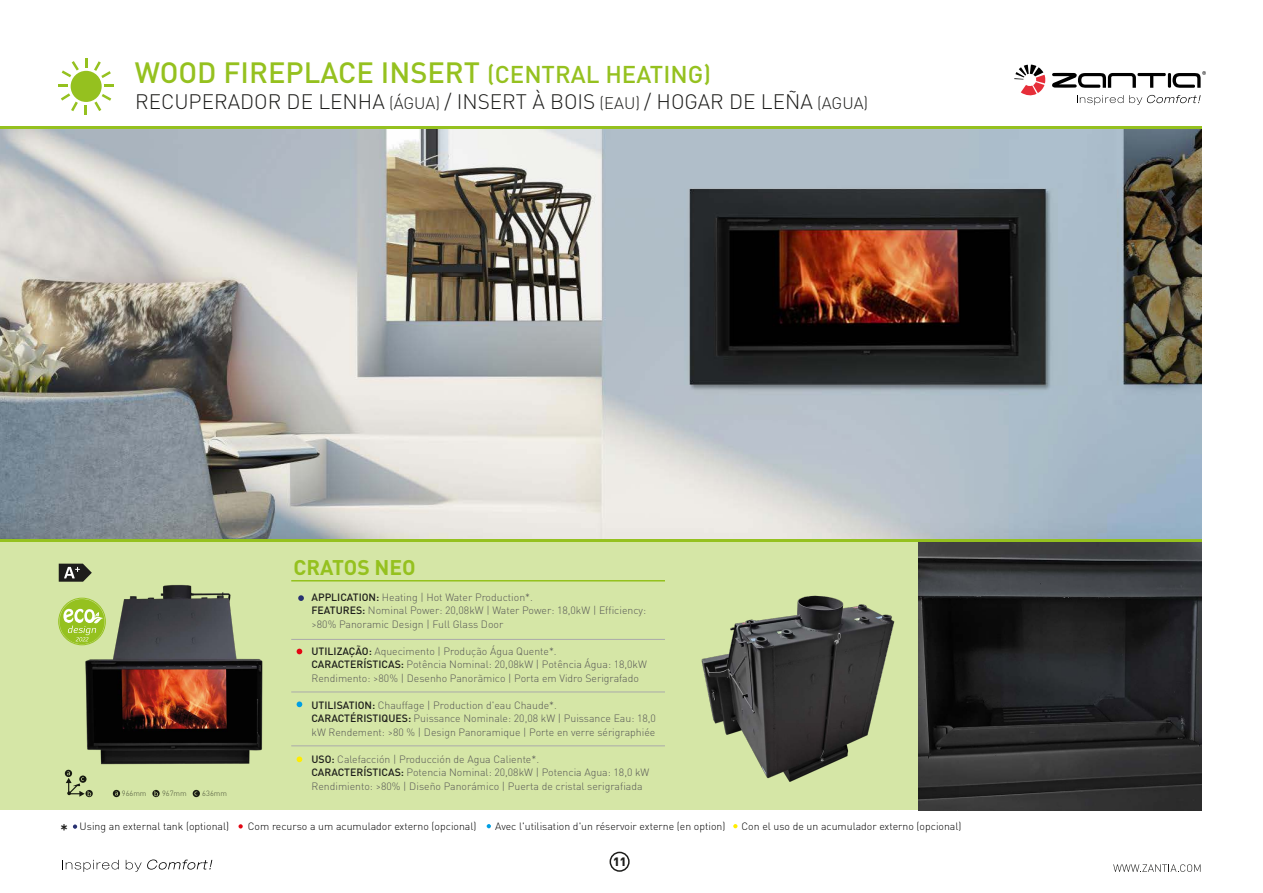
<style>
.page{position:relative;width:1263px;height:893px;background:#fff}
.page>*{position:absolute;margin:0;border:0;box-sizing:border-box;transform-origin:0 0}
.t1{font:500 28.95px "DIN";color:#95c11f}
.t2{font:700 21px "DIN";color:#95c11f}
.t3{font:300 20.7px "DIN";color:#1d1d1b}
.t4{font:500 16.5px "DIN";color:#1d1d1b}
.t5{font:900 12px "DIN";color:#1d1d1b}
.t6{font:300 10.5px/13.5px "DIN";color:#575756}
.t7{font:300 10.5px "DIN";color:#000}
.t8{font:300 7.5px "DIN";color:#575756}
.s1{font-size:24px}
.s2{font-size:16.5px}
.s3{font-weight:500;color:#1d1d1b}
.s4{font-family:"DIN Pro"}
</style>
<div class="page">
<div style="left:0;top:511px;width:919px;height:299px;background:#d5e6a6"></div>
<img style="left:0;top:129px;width:1201px;height:410px">
<svg style="left:298px;top:595px;width:6px;height:6px"></svg>
<svg style="left:297px;top:649px;width:5px;height:5px"></svg>
<svg style="left:297px;top:701px;width:5px;height:6px"></svg>
<svg style="left:297px;top:756px;width:5px;height:6px"></svg>
<hr style="left:291px;top:580px;width:374px;height:1px;background:#95c11f">
<hr style="left:291px;top:639px;width:374px;height:1px;background:#aaa">
<hr style="left:291px;top:692px;width:374px;height:1px;background:#aaa">
<hr style="left:291px;top:746px;width:374px;height:1px;background:#aaa">
<div style="left:86px;top:790px;width:7px;height:7px;background:#1d1d1b;border-radius:50%"></div>
<svg style="left:66px;top:771px;width:25px;height:26px"></svg>
<svg style="left:113px;top:790px;width:7px;height:7px"></svg>
<svg style="left:152px;top:790px;width:8px;height:7px"></svg>
<svg style="left:155px;top:791px;width:3px;height:5px"></svg>
<svg style="left:193px;top:790px;width:7px;height:7px"></svg>
<svg style="left:85px;top:58px;width:2px;height:10px"></svg>
<svg style="left:85px;top:105px;width:2px;height:9px"></svg>
<svg style="left:105px;top:85px;width:9px;height:2px"></svg>
<svg style="left:58px;top:84px;width:10px;height:3px"></svg>
<svg style="left:62px;top:61px;width:17px;height:16px"></svg>
<svg style="left:94px;top:94px;width:17px;height:17px"></svg>
<svg style="left:61px;top:93px;width:17px;height:18px"></svg>
<svg style="left:94px;top:61px;width:17px;height:17px"></svg>
<div style="left:71px;top:71px;width:31px;height:31px;background:#95c11f;border-radius:50%"></div>
<svg style="left:1172px;top:71px;width:34px;height:17px"></svg>
<hr style="left:1168px;top:73px;width:3px;height:15px;background:#000;border-radius:2px">
<hr style="left:1137px;top:73px;width:29px;height:3px;background:#000;border-radius:2px">
<svg style="left:1014px;top:65px;width:31px;height:31px"></svg>
<svg style="left:1052px;top:73px;width:84px;height:15px"></svg>
<svg style="left:1077px;top:95px;width:46px;height:10px"></svg>
<svg style="left:1129px;top:95px;width:71px;height:10px"></svg>
<svg style="left:62px;top:860px;width:57px;height:12px"></svg>
<svg style="left:126px;top:859px;width:86px;height:13px"></svg>
<svg style="left:1113px;top:864px;width:87px;height:8px"></svg>
<div style="left:609px;top:852px;width:21px;height:20px;border:2px solid #1d1d1b;border-radius:50%"></div>
<hr style="left:0;top:126px;width:1201px;height:3px;background:#95c11f">
<img style="left:76px;top:584px;width:187px;height:192px">
<img style="left:701px;top:595px;width:194px;height:187px">
<svg style="left:59px;top:564px;width:33px;height:18px"></svg>
<div style="left:60px;top:599px;width:45px;height:45px;background:#95c11f;border-radius:50%"></div>
<div style="left:59px;top:598px;width:47px;height:47px;border:1px solid #95c11f;border-radius:50%"></div>
<svg style="left:63px;top:609px;width:40px;height:32px"></svg>
<img style="left:919px;top:541px;width:282px;height:269px">
<hr style="left:0;top:539px;width:1201px;height:2px;background:#95c11f">
<svg style="left:73px;top:824px;width:4px;height:5px"></svg>
<svg style="left:238px;top:824px;width:5px;height:4px"></svg>
<svg style="left:487px;top:824px;width:4px;height:4px"></svg>
<svg style="left:733px;top:824px;width:4px;height:4px"></svg>
<h1 class="t1" style="left:135px;top:54px;width:578px">WOOD FIREPLACE INSERT <span class="s1">(CENTRAL HEATING)</span></h1>
<h3 class="t3" style="left:135px;top:89px;width:735px">RECUPERADOR DE LENHA <span class="s2">(ÁGUA)</span> / INSERT À BOIS <span class="s2">(EAU)</span> / HOGAR DE LEÑA <span class="s2">(AGUA)</span></h3>
<h3 class="t4" style="left:60px;top:819px;width:10px">*</h3>
<p class="t8" style="left:122px;top:789px;width:26px">966mm</p>
<p class="t8" style="left:162px;top:789px;width:26px">967mm</p>
<p class="t8" style="left:202px;top:789px;width:26px">636mm</p>
<h2 class="t2" style="left:293px;top:554px;width:124px">CRATOS NEO</h2>
<p class="t6" style="left:311px;top:590px;width:336px"><span class="s3">APPLICATION:</span> Heating | Hot Water Production*.<br><span class="s3">FEATURES:</span> Nominal Power: 20,08kW | Water Power: 18,0kW | Efficiency: <span class="s4">&gt;</span>80% Panoramic Design | Full Glass Door</p>
<p class="t6" style="left:311px;top:644px;width:337px"><span class="s3">UTILIZAÇÃO:</span> Aquecimento | Produção Água Quente*.<br><span class="s3">CARACTERÍSTICAS:</span> Potência Nominal: 20,08kW | Potência Água: 18,0kW<br>Rendimento: <span class="s4">&gt;</span>80% | Desenho Panorãmico | Porta em Vidro Serigrafado</p>
<p class="t6" style="left:311px;top:698px;width:346px"><span class="s3">UTILISATION:</span> Chauffage | Production d'eau Chaude*.<br><span class="s3">CARACTÉRISTIQUES:</span> Puissance Nominale: 20,08 kW | Puissance Eau: 18,0 kW Rendement: <span class="s4">&gt;</span>80 % | Design Panoramique | Porte en verre sérigraphiée</p>
<p class="t6" style="left:311px;top:752px;width:339px"><span class="s3">USO:</span> Calefacción | Producción de Agua Caliente*.<br><span class="s3">CARACTERÍSTICAS:</span> Potencia Nominal: 20,08kW | Potencia Agua: 18,0 kW<br>Rendimiento: <span class="s4">&gt;</span>80% | Diseño Panorámico | Puerta de cristal serigrafiada</p>
<p class="t7" style="left:80px;top:820px;width:151px">Using an external tank (optional)</p>
<p class="t7" style="left:248px;top:820px;width:230px">Com recurso a um acumulador externo (opcional)</p>
<p class="t7" style="left:495px;top:820px;width:232px">Avec l'utilisation d'un réservoir externe (en option)</p>
<p class="t7" style="left:741px;top:820px;width:221px">Con el uso de un acumulador externo (opcional)</p>
<p class="t5" style="left:613px;top:854px;width:15px">11</p>
</div>
